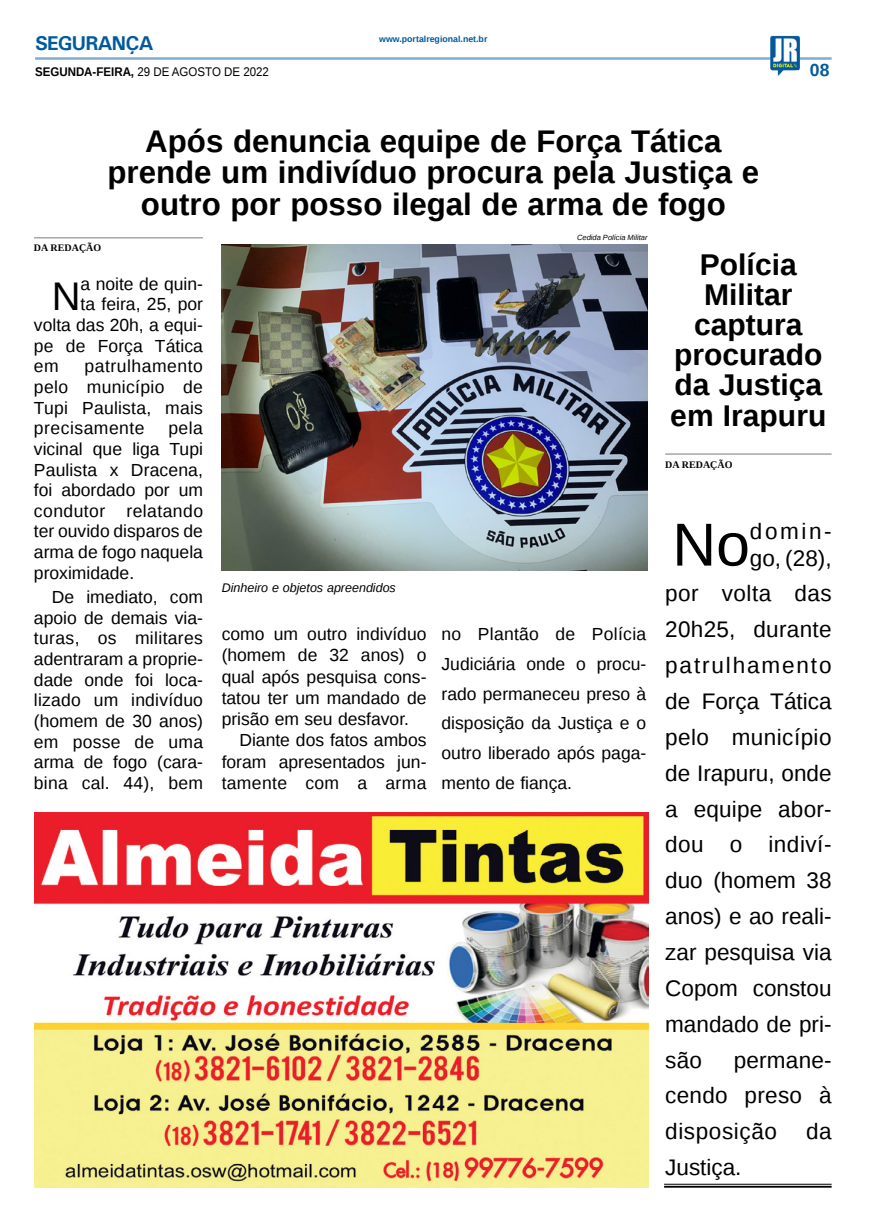
<style>
.page{position:relative;width:869px;height:1223px;background:#fff}
.page>*{position:absolute;margin:0;border:0;box-sizing:border-box;transform-origin:0 0}
.MATÉRIA{font:60.62px "Liberation Sans";color:#000}
.MATÉRIA-2{font:39.88px "Liberation Sans";color:#000}
.TÍTULO{font:700 31.25px/31.2px "Liberation Sans";color:#000;text-align:center}
.TÍTULO-2{font:700 30px/30px "Liberation Sans";color:#000}
.MATÉRIA-3{font:22.5px/35.9px "Liberation Sans";color:#000;text-align:justify}
.MATÉRIA-4{font:22.5px/26.2px "Liberation Sans";letter-spacing:.115em;color:#000}
.TITULO_PG{font:700 20px "Univers";letter-spacing:-.04em;color:#005a9e}
.MATÉRIA-5{font:17.5px/20.6px "Liberation Sans";color:#000;text-align:justify}
.TÍTULO-3{font:700 17.5px "Liberation Sans";color:#005a9e}
.DATA_PG{font:12.5px "Liberation Sans";color:#000;scale:.92 1}
.LEGENDA{font:italic 12.5px "Liberation Sans";color:#000}
.CRÉDITO_NOME{font:700 10px "Liberation Serif";color:#000}
.DATA_PG-2{font:700 8.75px "Liberation Sans";color:#005a9e}
.CRÉDITO_FOTO{font:italic 7.5px "Liberation Sans";color:#000}
.s1{font-weight:700}
</style>
<div class="page">
<hr style="left:35px;top:57px;width:796px;height:3px;background:#005a9e">
<img style="left:769px;top:36px;width:30px;height:40px">
<img style="left:35px;top:812px;width:613px;height:375px">
<hr style="left:663px;top:1183px;width:168px;height:1px;background:#000">
<hr style="left:663px;top:1185px;width:168px;height:2px;background:#000">
<img style="left:221px;top:244px;width:426px;height:326px">
<hr style="left:34px;top:237px;width:169px;height:1px;background:#939598">
<hr style="left:665px;top:453px;width:166px;height:1px;background:#939598">
<p class="TITULO_PG" style="left:35px;top:31px;width:120px">SEGURANÇA</p>
<p class="DATA_PG" style="left:35px;top:65px;width:256px"><span class="s1">SEGUNDA-FEIRA,</span> 29 DE AGOSTO DE 2022</p>
<p class="DATA_PG-2" style="left:379px;top:33px;width:110px">www.portalregional.net.br</p>
<p class="TÍTULO" style="left:145px;top:125px;width:577px">Após denuncia equipe de Força Tática</p>
<p class="TÍTULO" style="left:107px;top:156px;width:653px">prende um indivíduo procura pela Justiça e outro por posso ilegal de arma de fogo</p>
<p class="CRÉDITO_FOTO" style="left:577px;top:233px;width:72px">Cedida Polícia Militar</p>
<p class="TÍTULO-3" style="left:809px;top:58px;width:21px">08</p>
<p class="CRÉDITO_NOME" style="left:34px;top:241px;width:69px">DA REDAÇÃO</p>
<p class="MATÉRIA-2" style="left:52px;top:274px;width:30px">N</p>
<p class="MATÉRIA-5" style="left:81px;top:274px;width:124px">a noite de quin-</p>
<p class="MATÉRIA-5" style="left:81px;top:294px;width:124px">ta feira, 25, por</p>
<p class="MATÉRIA-5" style="left:34px;top:315px;width:170px">volta das 20h, a equi-</p>
<p class="MATÉRIA-5" style="left:34px;top:336px;width:170px">pe de Força Tática</p>
<p class="MATÉRIA-5" style="left:34px;top:356px;width:26px">em</p>
<p class="MATÉRIA-5" style="left:34px;top:356px;width:170px;text-indent:50px">patrulhamento pelo município de Tupi Paulista, mais precisamente</p>
<p class="MATÉRIA-5" style="left:34px;top:418px;width:170px;text-indent:134px">pela vicinal que liga Tupi Paulista x Dracena, foi abordado por um condutor relatando ter ouvido disparos de arma de fogo naquela proximidade.</p>
<p class="MATÉRIA-5" style="left:34px;top:587px;width:170px;text-indent:18px">De imediato, com apoio de demais via&shy;turas, os militares adentraram a proprie&shy;dade onde foi loca&shy;lizado um indivíduo (homem de 30 anos) em posse de uma arma de fogo (cara&shy;bina cal. 44), bem</p>
<p class="LEGENDA" style="left:221px;top:579px;width:176px">Dinheiro e objetos apreendidos</p>
<p class="MATÉRIA-5" style="left:221px;top:624px;width:206px;line-height:21.2px">como um outro indivíduo (homem de 32 anos) o qual após pesquisa cons&shy;tatou ter um mandado de prisão em seu desfavor.</p>
<p class="MATÉRIA-5" style="left:221px;top:730px;width:206px;line-height:21.2px;text-indent:18px">Diante dos fatos ambos foram apresentados jun&shy;tamente com a arma</p>
<p class="MATÉRIA-5" style="left:441px;top:620px;width:206px;line-height:29.8px">no Plantão de Polícia Judiciária onde o procu&shy;rado permaneceu preso à disposição da Justiça e o outro liberado após paga&shy;mento de fiança.</p>
<p class="TÍTULO-2" style="left:699px;top:249px;width:98px">Polícia<br>Militar</p>
<p class="TÍTULO-2" style="left:670px;top:309px;width:157px;text-align:center">captura procurado da Justiça em Irapuru</p>
<p class="CRÉDITO_NOME" style="left:665px;top:457px;width:69px">DA REDAÇÃO</p>
<p class="MATÉRIA" style="left:672px;top:510px;width:79px">No</p>
<p class="MATÉRIA-4" style="left:749px;top:519px;width:83px">domin&shy;go, (28),</p>
<p class="MATÉRIA-3" style="left:665px;top:576px;width:168px">por volta das 20h25, durante patrulhamento de Força Tática pelo município de Irapuru, onde a equipe abor&shy;dou o indiví&shy;duo (homem 38 anos) e ao reali&shy;zar pesquisa via Copom constou mandado de pri&shy;são</p>
<p class="MATÉRIA-3" style="left:665px;top:1042px;width:168px;text-indent:69px">permane&shy;cendo preso à disposição</p>
<p class="MATÉRIA-3" style="left:805px;top:1114px;width:27px">da</p>
<p class="MATÉRIA-3" style="left:665px;top:1150px;width:78px">Justiça.</p>
</div>
